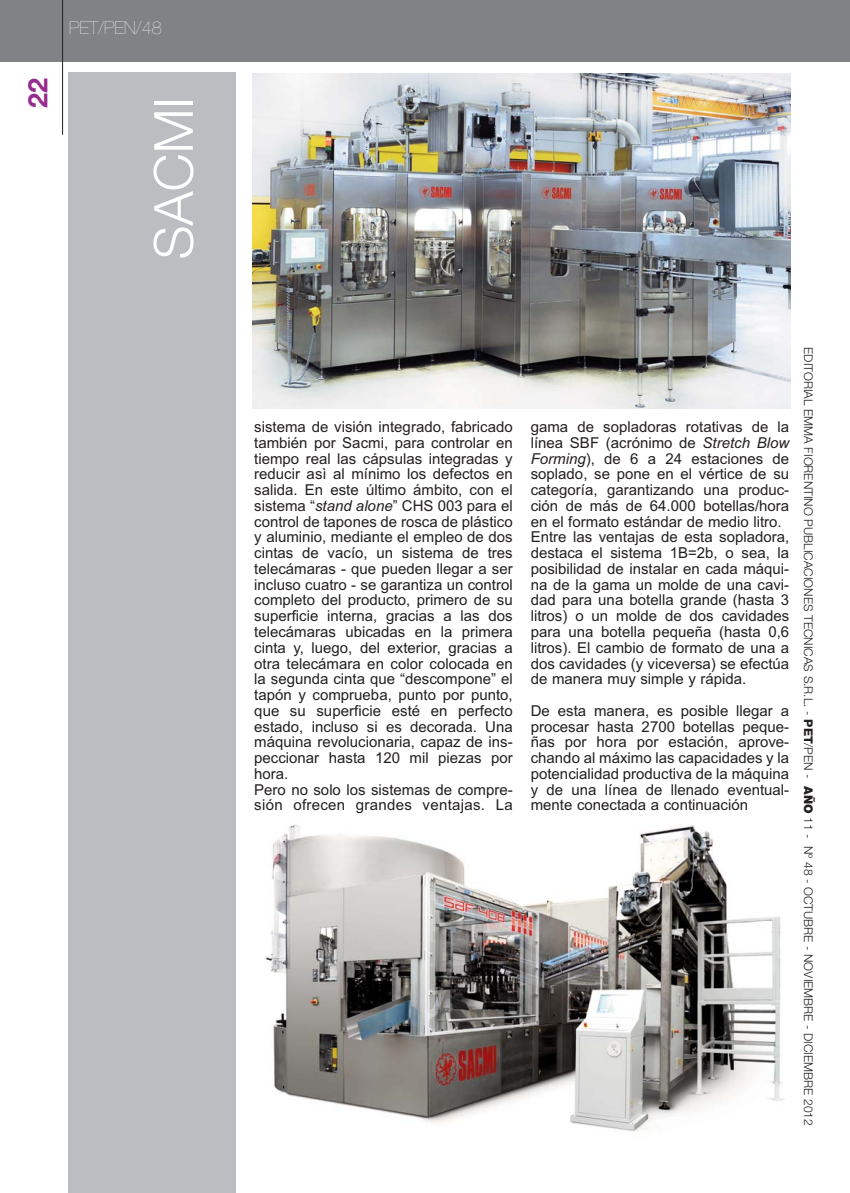
<style>
.page{position:relative;width:850px;height:1193px;background:#fff}
.page>*{position:absolute;margin:0;border:0;box-sizing:border-box;transform-origin:0 0}
.t1{font:300 54px "Helvetica Neue";color:#fff}
.t2{font:700 27px "Helvetica Neue";color:#952c8f}
.t3{font:200 18px "Helvetica Neue";color:#fff}
.t4{font:15px/15.8px "Arial";color:#231f20}
.t5{font:300 12px "Helvetica Neue";color:#231f20}
.s1{font-style:italic}
.s2{font-weight:800}
.s3{font-weight:900}
</style>
<div class="page">
<div style="left:0;top:0;width:850px;height:62px;background:#808285"></div>
<hr style="left:62px;top:0;width:1px;height:135px;background:#231f20">
<div style="left:68px;top:72px;width:167px;height:1120px;background:#bbbdc0"></div>
<img style="left:253px;top:74px;width:538px;height:334px">
<img style="left:265px;top:824px;width:520px;height:308px">
<h2 class="t2" style="left:28px;top:108px;width:31px;rotate:-90deg">22</h2>
<p class="t3" style="left:69px;top:21px;width:94px">PET/PEN/48</p>
<h1 class="t1" style="left:154px;top:259px;width:164px;rotate:-90deg">SACMI</h1>
<p class="t4" style="left:254px;top:420px;width:260px">sistema de visión integrado, fabricado también por Sacmi, para controlar en tiempo real las cápsulas integradas y reducir asì al mínimo los defectos en salida. En este último ámbito, con el sistema “<span class="s1">stand alone</span>” CHS 003 para el control de tapones de rosca de plástico y aluminio, mediante el empleo de dos cintas de vacío, un sistema de tres telecámaras - que pueden llegar a ser incluso cuatro - se garantiza un control completo del producto, primero de su superficie interna, gracias a las dos telecámaras ubicadas en la primera cinta y, luego, del exterior, gracias a otra telecámara en color colocada en la segunda cinta que “descompone” el tapón y comprueba, punto por punto, que su superficie esté en perfecto estado, incluso si es decorada. Una máquina revolucionaria, capaz de ins&shy;peccionar hasta 120 mil piezas por hora.<br>Pero no solo los sistemas de compre&shy;sión ofrecen grandes ventajas. La</p>
<p class="t4" style="left:531px;top:420px;width:260px">gama de sopladoras rotativas de la línea SBF (acrónimo de <span class="s1">Stretch Blow Forming</span>), de 6 a 24 estaciones de soplado, se pone en el vértice de su categoría, garantizando una produc&shy;ción de más de 64.000 botellas/hora en el formato estándar de medio litro.<br>Entre las ventajas de esta sopladora, destaca el sistema 1B=2b, o sea, la posibilidad de instalar en cada máqui&shy;na de la gama un molde de una cavi&shy;dad para una botella grande (hasta 3 litros) o un molde de dos cavidades para una botella pequeña (hasta 0,6 litros). El cambio de formato de una a dos cavidades (y viceversa) se efectúa de manera muy simple y rápida.</p>
<p class="t4" style="left:531px;top:704px;width:260px;text-align:justify">De esta manera, es posible llegar a procesar hasta 2700 botellas peque&shy;ñas por hora por estación, aprove&shy;chando al máximo las capacidades y la potencialidad productiva de la máquina y de una línea de llenado eventual&shy;mente conectada a continuación</p>
<p class="t5" style="left:813px;top:347px;width:780px;rotate:90deg">EDITORIAL EMMA FIORENTINO PUBLICACIONES TECNICAS S.R.L. - <span class="s2">PET</span>/PEN - <span class="s3">AÑO</span> 11 - Nº 48 - OCTUBRE - NOVIEMBRE - DICIEMBRE 2012</p>
</div>
